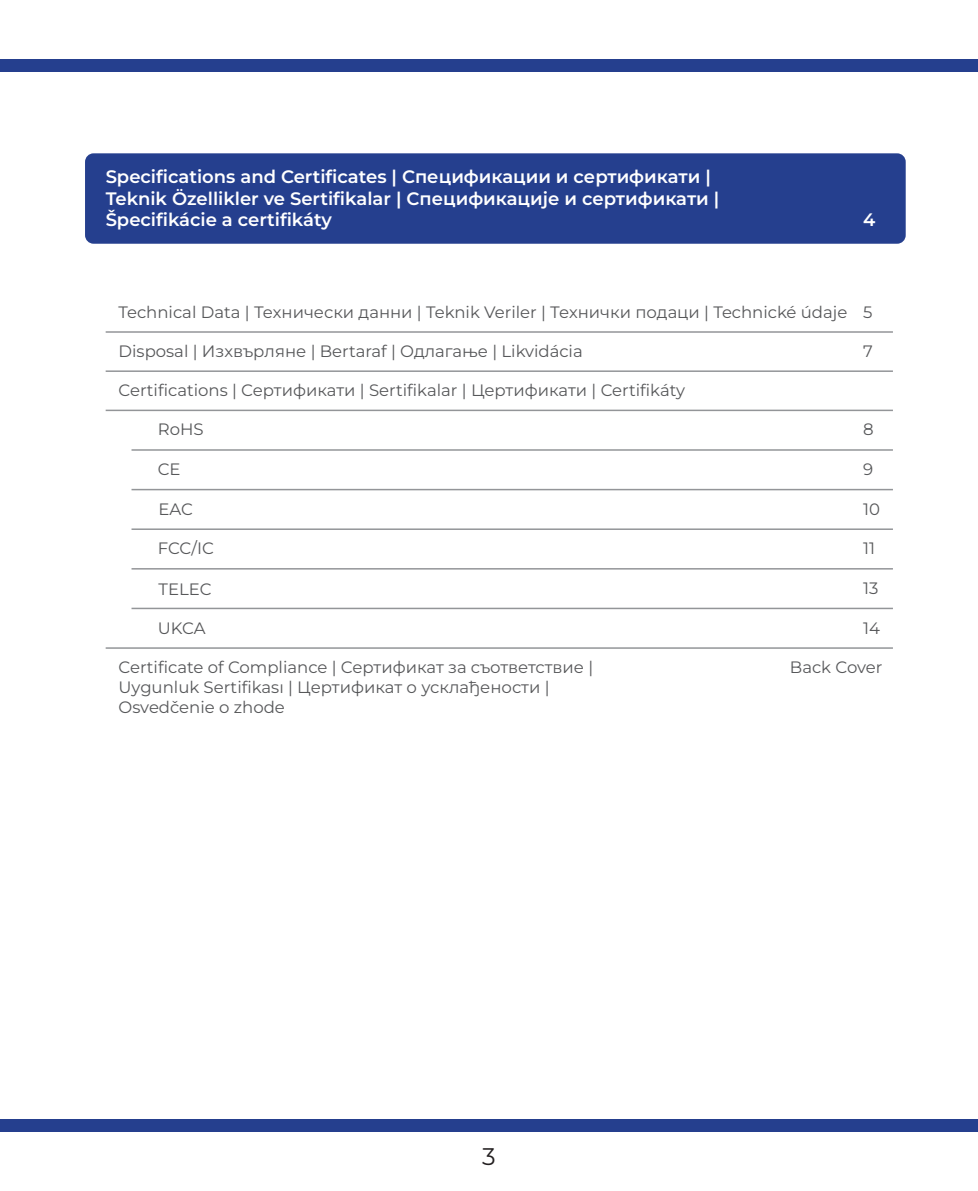
<style>
.page{position:relative;width:978px;height:1191px;background:#fff}
.page>*{position:absolute;margin:0;border:0;box-sizing:border-box;transform-origin:0 0}
.t1{font:24px "Montserrat";color:#231f20}
.t2{font:600 18px "Montserrat";color:#fff}
.t3{font:16.5px "Montserrat";color:#57585a}
</style>
<div class="page">
<div style="left:0;top:60px;width:978px;height:12px;background:#253f8e"></div>
<div style="left:0;top:1119px;width:978px;height:12px;background:#253f8e"></div>
<hr style="left:106px;top:331px;width:787px;height:2px;background:#939598">
<hr style="left:106px;top:370px;width:787px;height:2px;background:#939598">
<hr style="left:106px;top:409px;width:787px;height:2px;background:#939598">
<hr style="left:132px;top:449px;width:761px;height:2px;background:#939598">
<hr style="left:132px;top:489px;width:761px;height:1px;background:#939598">
<hr style="left:132px;top:528px;width:761px;height:2px;background:#939598">
<hr style="left:132px;top:568px;width:761px;height:1px;background:#939598">
<hr style="left:132px;top:607px;width:761px;height:2px;background:#939598">
<hr style="left:106px;top:647px;width:787px;height:2px;background:#939598">
<div style="left:85px;top:153px;width:821px;height:91px;background:#253f8e;border-radius:9px"></div>
<p class="t2" style="left:106px;top:164px;width:607px">Specifications and Certificates | Спецификации и сертификати |</p>
<p class="t2" style="left:106px;top:186px;width:615px">Teknik Özellikler ve Sertifikalar | Спецификације и сертификати |</p>
<p class="t2" style="left:106px;top:207px;width:228px">Špecifikácie a certifikáty</p>
<p class="t2" style="left:863px;top:207px;width:14px">4</p>
<p class="t3" style="left:119px;top:300px;width:730px">Technical Data | Технически данни | Teknik Veriler | Технички подаци | Technické údaje</p>
<p class="t3" style="left:119px;top:340px;width:466px">Disposal | Изхвърляне | Bertaraf | Одлагање | Likvidácia</p>
<p class="t3" style="left:119px;top:379px;width:568px">Certifications | Сертификати | Sertifikalar | Цертификати | Certifikáty</p>
<p class="t3" style="left:863px;top:300px;width:11px">5</p>
<p class="t3" style="left:863px;top:340px;width:11px">7</p>
<p class="t3" style="left:158px;top:418px;width:47px">RoHS</p>
<p class="t3" style="left:158px;top:458px;width:24px">CE</p>
<p class="t3" style="left:159px;top:497px;width:36px">EAC</p>
<p class="t3" style="left:158px;top:537px;width:58px">FCC/IC</p>
<p class="t3" style="left:159px;top:577px;width:55px">TELEC</p>
<p class="t3" style="left:158px;top:616px;width:49px">UKCA</p>
<p class="t3" style="left:119px;top:656px;width:476px">Certificate of Compliance | Сертификат за съответствие |</p>
<p class="t3" style="left:119px;top:675px;width:432px">Uygunluk Sertifikası | Цертификат о усклађености |</p>
<p class="t3" style="left:119px;top:695px;width:168px">Osvedčenie o zhode</p>
<h1 class="t1" style="left:482px;top:1140px;width:15px">3</h1>
<p class="t3" style="left:863px;top:418px;width:12px">8</p>
<p class="t3" style="left:863px;top:458px;width:12px">9</p>
<p class="t3" style="left:863px;top:497px;width:18px">10</p>
<p class="t3" style="left:863px;top:537px;width:13px">11</p>
<p class="t3" style="left:863px;top:577px;width:17px">13</p>
<p class="t3" style="left:863px;top:616px;width:18px">14</p>
<p class="t3" style="left:790px;top:656px;width:94px">Back Cover</p>
</div>
